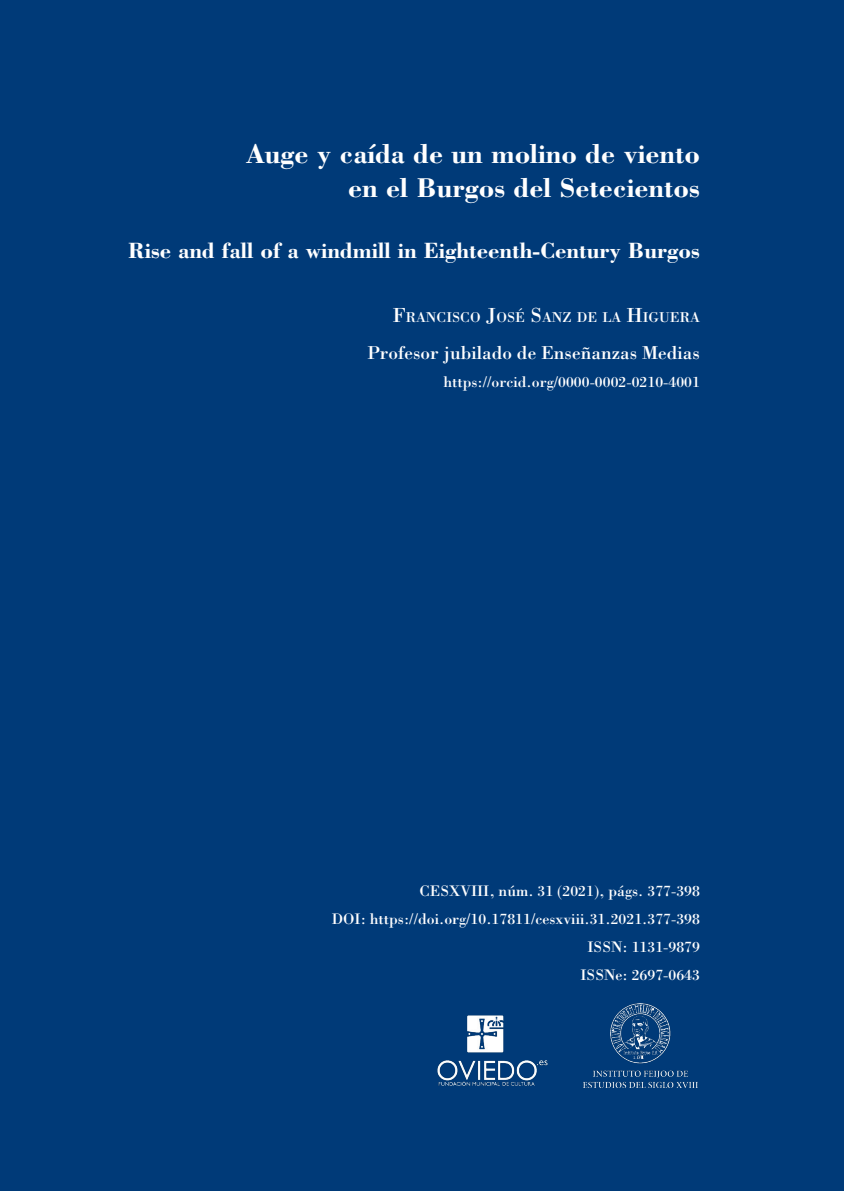
<style>
.page{position:relative;width:844px;height:1191px;background:#fff}
.page>*{position:absolute;margin:0;border:0;box-sizing:border-box;transform-origin:0 0}
.t1{font:700 28px/33.6px "Bodoni Std";color:#fff;text-align:right}
.t2{font:700 22.75px "Bodoni Std";color:#fff}
.t3{font:19.25px "Bodoni Std";color:#fff}
.t4{font:15.75px/27.7px "Bodoni Std";color:#fff;text-align:right}
.t5{font:14.7px "Bodoni Std";color:#fff}
.s1{font-size:21px}
</style>
<div class="page">
<div style="left:0;top:0;width:843px;height:1191px;background:#003a78"></div>
<img style="left:583px;top:1003px;width:115px;height:84px">
<img style="left:437px;top:1015px;width:111px;height:71px">
<h1 class="t1" style="left:246px;top:137px;width:455px">Auge y caída de un molino de viento en el Burgos del Setecientos</h1>
<h2 class="t2" style="left:128px;top:236px;width:573px">Rise and fall of a windmill in Eighteenth-Century Burgos</h2>
<p class="t5" style="left:392px;top:308px;width:309px"><span class="s1">F</span>RANCISCO <span class="s1">J</span>OSÉ <span class="s1">S</span>ANZ DE LA <span class="s1">H</span>IGUERA</p>
<p class="t3" style="left:367px;top:341px;width:334px">Profesor jubilado de Enseñanzas Medias</p>
<p class="t4" style="left:443px;top:368px;width:258px">https://orcid.org/0000-0002-0210-4001</p>
<p class="t4" style="left:332px;top:877px;width:369px">CESXVIII, núm. 31 (2021), págs. 377-398<br>DOI: https://doi.org/10.17811/cesxviii.31.2021.377-398<br>ISSN: 1131-9879<br>ISSNe: 2697-0643</p>
</div>
